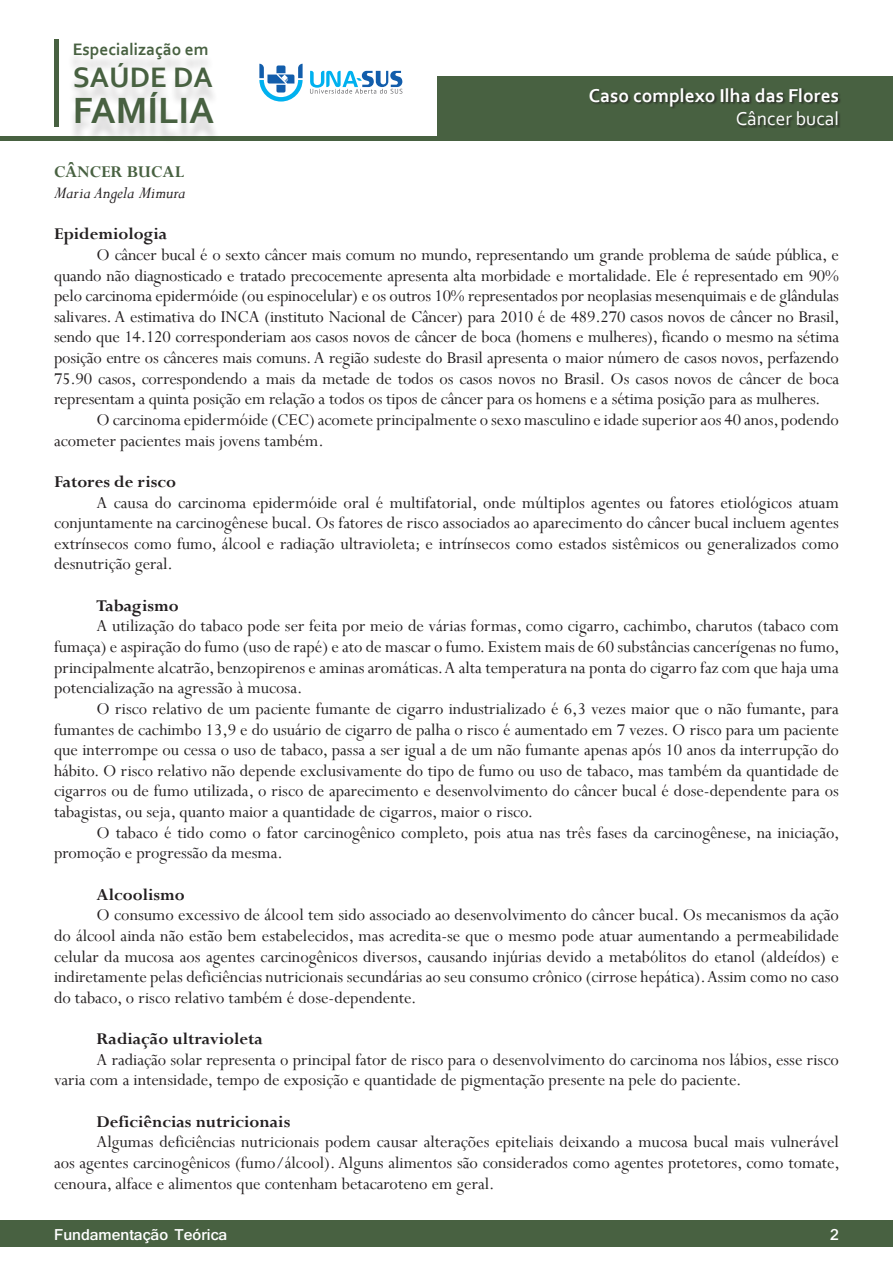
<style>
.page{position:relative;width:893px;height:1263px;background:#fff}
.page>*{position:absolute;margin:0;border:0;box-sizing:border-box;transform-origin:0 0}
.Título_da_folha{font:700 38.25px "Corbel";color:#486141}
.Título_da_folha-2{font:700 29.55px "Corbel";color:#486141}
.Cabeçalho_interno{font:700 19.5px "Corbel";color:#fff}
.Cabeçalho_interno-2{font:19.5px "Corbel";color:#fff}
.Paragrafo_basico{font:18.3px/20.7px "Perpetua";color:#231f20;text-align:justify}
.Paragrafo_basico-2{font:700 18.3px "Perpetua";color:#231f20}
.Sub-Paragrafo_bold{font:700 18.3px "Perpetua";color:#231f20}
.autor{font:italic 18.3px "Perpetua";color:#231f20}
.Paragrafo_bold{font:700 18.3px "Perpetua";color:#486141}
.Título_da_folha-3{font:700 17.4px "Corbel";color:#486141}
.rodape_UNA-SUS{font:700 16.5px "Shruti";color:#fff}
</style>
<div class="page">
<hr style="left:0;top:136px;width:893px;height:4px;background:#486141">
<div style="left:438px;top:77px;width:455px;height:63px;background:#486141"></div>
<div style="left:0;top:1220px;width:893px;height:27px;background:#486141"></div>
<div style="left:589px;top:88px;width:252px;height:40px;background:#231f20;opacity:.75"></div>
<div style="left:54px;top:39px;width:5px;height:87px;background:#486141"></div>
<div style="left:67px;top:49px;width:153px;height:94px;background:#231f20;opacity:.2"></div>
<svg style="left:259px;top:64px;width:44px;height:38px"></svg>
<svg style="left:310px;top:71px;width:92px;height:23px"></svg>
<p class="Título_da_folha-3" style="left:73px;top:38px;width:137px">Especialização em</p>
<p class="Título_da_folha-2" style="left:73px;top:58px;width:142px">SAÚDE DA</p>
<p class="Título_da_folha" style="left:73px;top:87px;width:143px">FAMÍLIA</p>
<p class="Paragrafo_bold" style="left:54px;top:161px;width:132px">CÂNCER BUCAL</p>
<p class="autor" style="left:54px;top:181px;width:133px">Maria Angela Mimura</p>
<p class="Sub-Paragrafo_bold" style="left:54px;top:222px;width:115px">Epidemiologia</p>
<p class="Paragrafo_basico" style="left:54px;top:244px;width:787px;text-indent:43px">O câncer bucal é o sexto câncer mais comum no mundo, representando um grande problema de saúde pública, e quando não diagnosticado e tratado precocemente apresenta alta morbidade e mortalidade. Ele é representado em 90% pelo carcinoma epidermóide (ou espinocelular) e os outros 10% representados por neoplasias mesenquimais e de glândulas salivares. A estimativa do INCA (instituto Nacional de Câncer) para 2010 é de 489.270 casos novos de câncer no Brasil, sendo que 14.120 corresponderiam aos casos novos de câncer de boca (homens e mulheres), ficando o mesmo na sétima posição entre os cânceres mais comuns. A região sudeste do Brasil apresenta o maior número de casos novos, perfazendo 75.90 casos, correspondendo a mais da metade de todos os casos novos no Brasil. Os casos novos de câncer de boca representam a quinta posição em relação a todos os tipos de câncer para os homens e a sétima posição para as mulheres.</p>
<p class="Paragrafo_basico" style="left:54px;top:409px;width:786px;text-indent:43px">O carcinoma epidermóide (CEC) acomete principalmente o sexo masculino e idade superior aos 40 anos, podendo acometer pacientes mais jovens também.</p>
<p class="Sub-Paragrafo_bold" style="left:54px;top:470px;width:123px">Fatores de risco</p>
<p class="Paragrafo_basico" style="left:54px;top:492px;width:786px;text-indent:43px">A causa do carcinoma epidermóide oral é multifatorial, onde múltiplos agentes ou fatores etiológicos atuam conjuntamente na carcinogênese bucal. Os fatores de risco associados ao aparecimento do câncer bucal incluem agentes extrínsecos como fumo, álcool e radiação ultravioleta; e intrínsecos como estados sistêmicos ou generalizados como desnutrição geral.</p>
<p class="Paragrafo_basico-2" style="left:97px;top:594px;width:84px">Tabagismo</p>
<p class="Paragrafo_basico" style="left:54px;top:615px;width:787px;text-indent:43px">A utilização do tabaco pode ser feita por meio de várias formas, como cigarro, cachimbo, charutos (tabaco com fumaça) e aspiração do fumo (uso de rapé) e ato de mascar o fumo. Existem mais de 60 substâncias cancerígenas no fumo, principalmente alcatrão, benzopirenos e aminas aromáticas. A alta temperatura na ponta do cigarro faz com que haja uma potencialização na agressão à mucosa.</p>
<p class="Paragrafo_basico" style="left:54px;top:698px;width:786px;text-indent:43px">O risco relativo de um paciente fumante de cigarro industrializado é 6,3 vezes maior que o não fumante, para fumantes de cachimbo 13,9 e do usuário de cigarro de palha o risco é aumentado em 7 vezes. O risco para um paciente que interrompe ou cessa o uso de tabaco, passa a ser igual a de um não fumante apenas após 10 anos da interrupção do hábito. O risco relativo não depende exclusivamente do tipo de fumo ou uso de tabaco, mas também da quantidade de cigarros ou de fumo utilizada, o risco de aparecimento e desenvolvimento do câncer bucal é dose-dependente para os tabagistas, ou seja, quanto maior a quantidade de cigarros, maior o risco.</p>
<p class="Paragrafo_basico" style="left:54px;top:822px;width:787px;text-indent:43px">O tabaco é tido como o fator carcinogênico completo, pois atua nas três fases da carcinogênese, na iniciação, promoção e progressão da mesma.</p>
<p class="Paragrafo_basico-2" style="left:97px;top:883px;width:90px">Alcoolismo</p>
<p class="Paragrafo_basico" style="left:54px;top:904px;width:786px;text-indent:43px">O consumo excessivo de álcool tem sido associado ao desenvolvimento do câncer bucal. Os mecanismos da ação do álcool ainda não estão bem estabelecidos, mas acredita-se que o mesmo pode atuar aumentando a permeabilidade celular da mucosa aos agentes carcinogênicos diversos, causando injúrias devido a metabólitos do etanol (aldeídos) e indiretamente pelas deficiências nutricionais secundárias ao seu consumo crônico (cirrose hepática). Assim como no caso do tabaco, o risco relativo também é dose-dependente.</p>
<p class="Paragrafo_basico-2" style="left:97px;top:1027px;width:168px">Radiação ultravioleta</p>
<p class="Paragrafo_basico" style="left:54px;top:1049px;width:786px;text-indent:43px">A radiação solar representa o principal fator de risco para o desenvolvimento do carcinoma nos lábios, esse risco varia com a intensidade, tempo de exposição e quantidade de pigmentação presente na pele do paciente.</p>
<p class="Paragrafo_basico-2" style="left:97px;top:1110px;width:195px">Deficiências nutricionais</p>
<p class="Paragrafo_basico" style="left:54px;top:1131px;width:787px;text-indent:43px">Algumas deficiências nutricionais podem causar alterações epiteliais deixando a mucosa bucal mais vulnerável aos agentes carcinogênicos (fumo/álcool). Alguns alimentos são considerados como agentes protetores, como tomate, cenoura, alface e alimentos que contenham betacaroteno em geral.</p>
<p class="Cabeçalho_interno" style="left:589px;top:84px;width:252px">Caso complexo Ilha das Flores</p>
<p class="Cabeçalho_interno-2" style="left:736px;top:107px;width:105px">Câncer bucal</p>
<p class="rodape_UNA-SUS" style="left:54px;top:1225px;width:175px">Fundamentação Teórica</p>
<p class="rodape_UNA-SUS" style="left:830px;top:1225px;width:10px">2</p>
</div>
